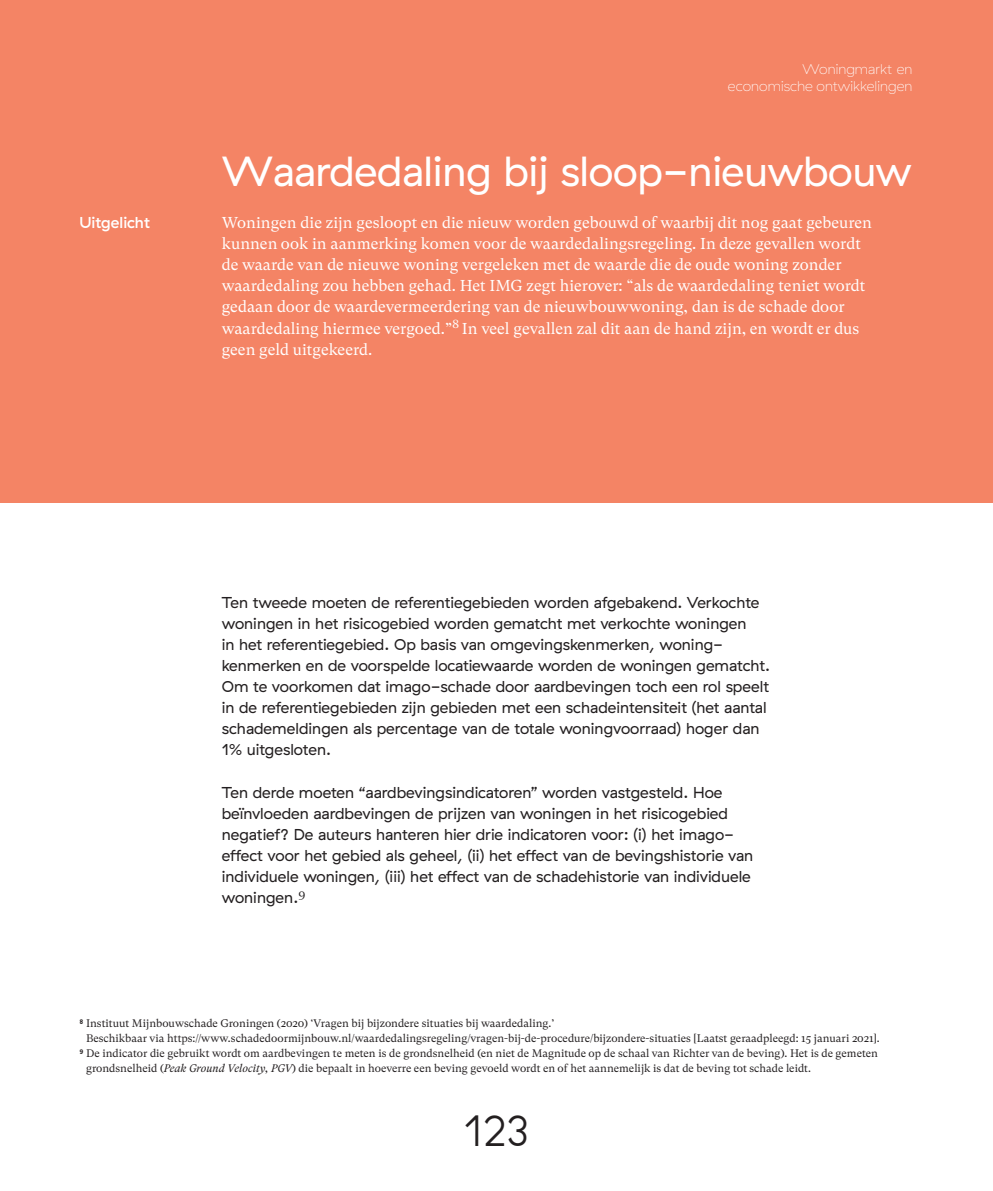
<style>
.page{position:relative;width:993px;height:1191px;background:#fff}
.page>*{position:absolute;margin:0;border:0;box-sizing:border-box;transform-origin:0 0}
.t1{font:300 43.75px "GT Haptik";color:#231f20}
.Paragraafkop{font:42px "GT Haptik";letter-spacing:-.005em;color:#fff}
.Broodtekst{font:15.75px/21px "GT Haptik";color:#231f20}
.Uitgelicht{font:15.75px/21px "GT Super Text";color:#fff}
.Broodtekst-2{font:500 15.75px "GT Haptik";color:#fff}
.t2{font:100 14px/17.5px "GT Haptik";letter-spacing:.005em;color:#fff;text-align:right}
.Voetnoot{font:10.85px/14.9px "GT Super Text";color:#231f20}
.s1{font-family:"GT Haptik"}
.s2{font-style:italic}
</style>
<div class="page">
<div style="left:0;top:0;width:992px;height:502px;background:#f48465"></div>
<p class="Broodtekst-2" style="left:79px;top:213px;width:72px">Uitgelicht</p>
<p class="t2" style="left:727px;top:60px;width:186px">Woningmarkt en economische ontwikkelingen</p>
<p class="Paragraafkop" style="left:222px;top:147px;width:691px">Waardedaling bij sloop-nieuwbouw</p>
<p class="Uitgelicht" style="left:222px;top:212px;width:651px">Woningen die zijn gesloopt en die nieuw worden gebouwd of waarbij dit nog gaat gebeuren kunnen ook in aanmerking komen voor de waardedalingsregeling. In deze gevallen wordt de waarde van de nieuwe woning vergeleken met de waarde die de oude woning zonder waardedaling zou hebben gehad. Het IMG zegt hierover: “als de waardedaling teniet wordt gedaan door de waardevermeerdering van de nieuwbouwwoning, dan is de schade door waardedaling hiermee vergoed.”<sup>8</sup> In veel gevallen zal dit aan de hand zijn, en wordt er dus geen geld uitgekeerd.</p>
<p class="Broodtekst" style="left:222px;top:592px;width:550px">Ten tweede moeten de referentiegebieden worden afgebakend. Verkochte woningen in het risicogebied worden gematcht met verkochte woningen<br>in het referentiegebied. Op basis van omgevingskenmerken, woning&shy;kenmerken en de voorspelde locatiewaarde worden de woningen gematcht.<br>Om te voorkomen dat imago-schade door aardbevingen toch een rol speelt in de referentiegebieden zijn gebieden met een schadeintensiteit (het aantal schademeldingen als percentage van de totale woningvoorraad) hoger dan 1% uitgesloten.</p>
<p class="Broodtekst" style="left:222px;top:781px;width:533px">Ten derde moeten “aardbevingsindicatoren” worden vastgesteld. Hoe beïnvloeden aardbevingen de prijzen van woningen in het risicogebied negatief? De auteurs hanteren hier drie indicatoren voor: (i) het imago&shy;effect voor het gebied als geheel, (ii) het effect van de bevingshistorie van individuele woningen, (iii) het effect van de schadehistorie van individuele woningen.<sup>9</sup></p>
<p class="Voetnoot" style="left:86px;top:1016px;width:795px;text-indent:-7px"><span class="s1">8</span> Instituut Mijnbouwschade Groningen (2020) ‘Vragen bij bijzondere situaties bij waardedaling.’<br>Beschikbaar via https://www.schadedoormijnbouw.nl/waardedalingsregeling/vragen-bij-de-procedure/bijzondere-situaties [Laatst geraadpleegd: 15 januari 2021].</p>
<p class="Voetnoot" style="left:86px;top:1045px;width:793px;text-indent:-7px"><span class="s1">9</span> De indicator die gebruikt wordt om aardbevingen te meten is de grondsnelheid (en niet de Magnitude op de schaal van Richter van de beving). Het is de gemeten grondsnelheid (<span class="s2">Peak Ground Velocity, PGV</span>) die bepaalt in hoeverre een beving gevoeld wordt en of het aannemelijk is dat de beving tot schade leidt.</p>
<h1 class="t1" style="left:464px;top:1105px;width:67px">123</h1>
</div>
